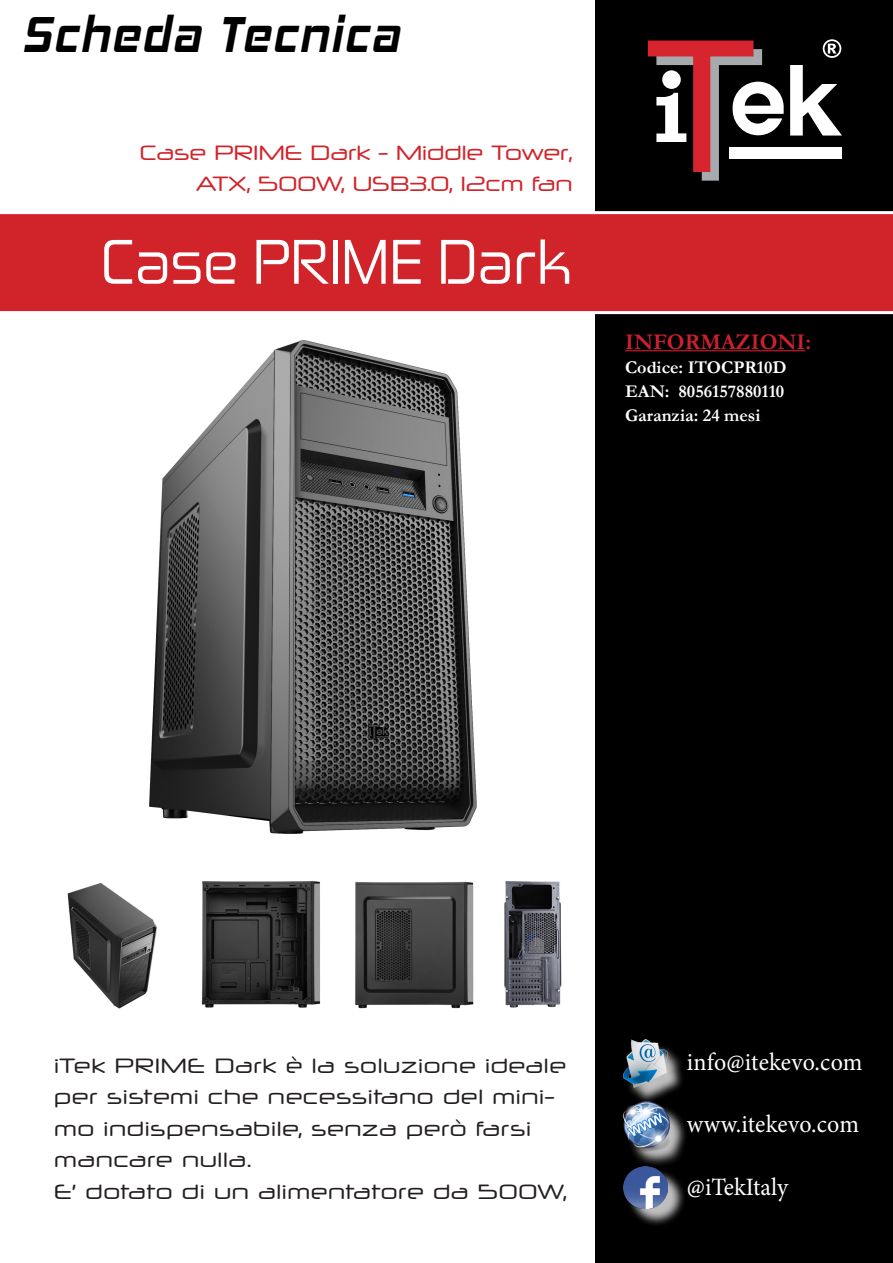
<style>
.page{position:relative;width:893px;height:1263px;background:#fff}
.page>*{position:absolute;margin:0;border:0;box-sizing:border-box;transform-origin:0 0}
.t1{font:60px "Zekton Rg";color:#fff}
.t2{font:italic 700 50.85px "Hemi Head Rg";letter-spacing:.05em;color:#000;scale:.88 1}
.t3{font:24.9px "Minion Pro";color:#fff;scale:.96 1}
.t4{font:700 22.5px "Garamond";color:#cd202e}
.t5{font:21px/31.5px "Neuropol X Rg";letter-spacing:.03em;color:#231f20}
.t6{font:21px/31.5px "Neuropol X Rg";color:#d1232a;text-align:right}
.t7{font:700 18px/24px "Garamond";color:#fff}
</style>
<div class="page">
<div style="left:595px;top:0;width:298px;height:1263px;background:#000"></div>
<div style="left:0;top:211px;width:893px;height:103px;background:#d1232a"></div>
<div style="left:730px;top:148px;width:112px;height:11px;background:#fff"></div>
<svg style="left:790px;top:65px;width:52px;height:71px"></svg>
<svg style="left:823px;top:39px;width:18px;height:19px"></svg>
<svg style="left:648px;top:41px;width:136px;height:140px"></svg>
<hr style="left:625px;top:350px;width:180px;height:1px;background:#cd202e">
<div style="left:626px;top:1169px;width:60px;height:58px;background:#fff;opacity:.75"></div>
<img style="left:624px;top:1169px;width:44px;height:39px">
<div style="left:626px;top:1104px;width:61px;height:65px;background:#fff;opacity:.75"></div>
<img style="left:622px;top:1105px;width:51px;height:47px">
<div style="left:626px;top:1043px;width:60px;height:62px;background:#fff;opacity:.75"></div>
<img style="left:622px;top:1039px;width:51px;height:48px">
<img style="left:149px;top:340px;width:328px;height:494px">
<img style="left:67px;top:882px;width:90px;height:127px">
<img style="left:201px;top:881px;width:120px;height:127px">
<img style="left:355px;top:881px;width:119px;height:128px">
<img style="left:504px;top:881px;width:58px;height:127px">
<p class="t2" style="left:22px;top:4px;width:430px">Scheda Tecnica</p>
<p class="t6" style="left:140px;top:136px;width:434px">Case PRIME Dark - Middle Tower,<br>ATX, 500W, USB3.0, 12cm fan</p>
<p class="t1" style="left:101px;top:224px;width:472px">Case PRIME Dark</p>
<p class="t4" style="left:625px;top:327px;width:188px">INFORMAZIONI:</p>
<p class="t7" style="left:625px;top:355px;width:163px">Codice: ITOCPR10D<br>EAN: 8056157880110<br>Garanzia: 24 mesi</p>
<p class="t5" style="left:54px;top:1049px;width:514px">iTek PRIME Dark è la soluzione ideale per sistemi che necessitano del mini&shy;mo indispensabile, senza però farsi mancare nulla.</p>
<p class="t5" style="left:54px;top:1175px;width:514px">E’ dotato di un alimentatore da 500W,</p>
<p class="t3" style="left:687px;top:1045px;width:184px">info@itekevo.com</p>
<p class="t3" style="left:687px;top:1107px;width:181px">www.itekevo.com</p>
<p class="t3" style="left:687px;top:1170px;width:107px">@iTekItaly</p>
</div>
